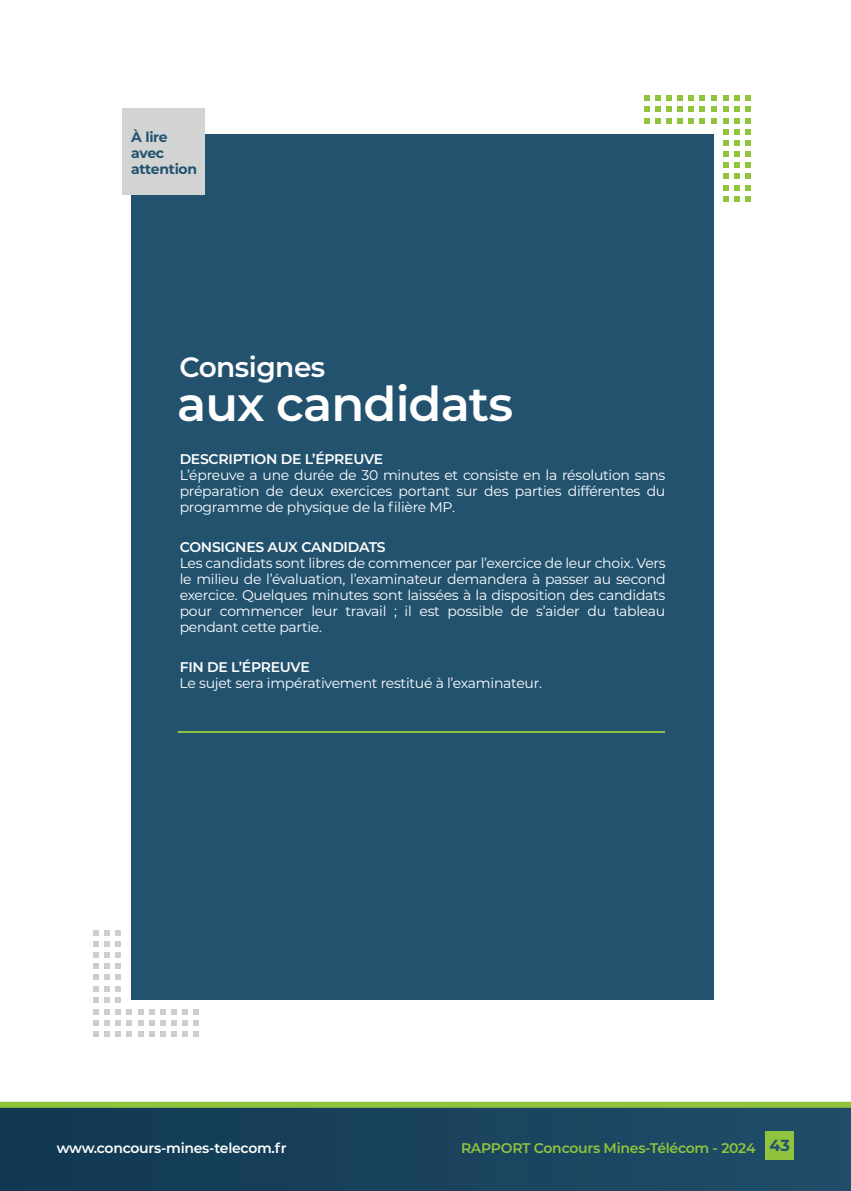
<style>
.page{position:relative;width:851px;height:1191px;background:#fff}
.page>*{position:absolute;margin:0;border:0;box-sizing:border-box;transform-origin:0 0}
.t1{font:600 48px "Montserrat";letter-spacing:-.02em;color:#fff}
.t2{font:600 28px "Montserrat";letter-spacing:-.02em;color:#fff}
.t3{font:14px/16px "Montserrat";letter-spacing:-.02em;color:#fff;text-align:justify}
.t4{font:600 14px "Montserrat";letter-spacing:-.02em;color:#fff}
.t5{font:600 14px "Montserrat";letter-spacing:-.02em;color:#90c43d}
.t6{font:700 14px/16px "Montserrat";letter-spacing:-.02em;color:#23526f}
.s1{font-weight:700;font-size:16px;color:#23526f}
</style>
<div class="page">
<div style="left:131px;top:134px;width:582px;height:866px;background:#23526f"></div>
<div style="left:0;top:1104px;width:850px;height:87px;background:#1a425c"></div>
<div style="left:0;top:1101px;width:850px;height:6px;background:#90c43d"></div>
<div style="left:765px;top:1131px;width:29px;height:29px;background:#90c43d"></div>
<svg style="left:93px;top:1009px;width:28px;height:5px"></svg>
<svg style="left:127px;top:1009px;width:5px;height:5px"></svg>
<svg style="left:138px;top:1009px;width:5px;height:5px"></svg>
<svg style="left:149px;top:1009px;width:5px;height:5px"></svg>
<svg style="left:160px;top:1009px;width:28px;height:5px"></svg>
<svg style="left:194px;top:1009px;width:5px;height:5px"></svg>
<svg style="left:93px;top:1020px;width:28px;height:5px"></svg>
<svg style="left:127px;top:1020px;width:5px;height:5px"></svg>
<svg style="left:138px;top:1020px;width:5px;height:5px"></svg>
<svg style="left:149px;top:1020px;width:5px;height:5px"></svg>
<svg style="left:160px;top:1020px;width:28px;height:5px"></svg>
<svg style="left:194px;top:1020px;width:5px;height:5px"></svg>
<svg style="left:93px;top:1031px;width:28px;height:5px"></svg>
<svg style="left:127px;top:1031px;width:5px;height:5px"></svg>
<svg style="left:138px;top:1031px;width:5px;height:5px"></svg>
<svg style="left:149px;top:1031px;width:5px;height:5px"></svg>
<svg style="left:160px;top:1031px;width:28px;height:5px"></svg>
<svg style="left:194px;top:1031px;width:5px;height:5px"></svg>
<svg style="left:93px;top:997px;width:28px;height:5px"></svg>
<svg style="left:93px;top:963px;width:28px;height:28px"></svg>
<svg style="left:93px;top:952px;width:28px;height:5px"></svg>
<svg style="left:93px;top:941px;width:28px;height:5px"></svg>
<svg style="left:93px;top:930px;width:28px;height:5px"></svg>
<svg style="left:723px;top:95px;width:5px;height:6px"></svg>
<svg style="left:723px;top:107px;width:5px;height:5px"></svg>
<svg style="left:723px;top:118px;width:5px;height:5px"></svg>
<svg style="left:723px;top:129px;width:5px;height:5px"></svg>
<svg style="left:723px;top:140px;width:5px;height:28px"></svg>
<svg style="left:723px;top:174px;width:5px;height:5px"></svg>
<svg style="left:723px;top:185px;width:5px;height:5px"></svg>
<svg style="left:723px;top:196px;width:5px;height:5px"></svg>
<svg style="left:734px;top:95px;width:5px;height:6px"></svg>
<svg style="left:734px;top:107px;width:5px;height:5px"></svg>
<svg style="left:734px;top:118px;width:5px;height:5px"></svg>
<svg style="left:734px;top:129px;width:5px;height:5px"></svg>
<svg style="left:734px;top:140px;width:5px;height:28px"></svg>
<svg style="left:734px;top:174px;width:5px;height:5px"></svg>
<svg style="left:734px;top:185px;width:5px;height:5px"></svg>
<svg style="left:734px;top:196px;width:5px;height:5px"></svg>
<svg style="left:745px;top:95px;width:5px;height:6px"></svg>
<svg style="left:745px;top:107px;width:5px;height:5px"></svg>
<svg style="left:745px;top:118px;width:5px;height:5px"></svg>
<svg style="left:745px;top:129px;width:5px;height:5px"></svg>
<svg style="left:745px;top:140px;width:5px;height:28px"></svg>
<svg style="left:745px;top:174px;width:5px;height:5px"></svg>
<svg style="left:745px;top:185px;width:5px;height:5px"></svg>
<svg style="left:745px;top:196px;width:5px;height:5px"></svg>
<svg style="left:699px;top:96px;width:17px;height:5px"></svg>
<svg style="left:688px;top:96px;width:5px;height:5px"></svg>
<svg style="left:677px;top:96px;width:5px;height:5px"></svg>
<svg style="left:666px;top:96px;width:5px;height:5px"></svg>
<svg style="left:655px;top:96px;width:5px;height:5px"></svg>
<svg style="left:644px;top:96px;width:5px;height:5px"></svg>
<svg style="left:699px;top:107px;width:17px;height:5px"></svg>
<svg style="left:688px;top:107px;width:5px;height:5px"></svg>
<svg style="left:677px;top:107px;width:5px;height:5px"></svg>
<svg style="left:666px;top:107px;width:5px;height:5px"></svg>
<svg style="left:655px;top:107px;width:5px;height:5px"></svg>
<svg style="left:644px;top:107px;width:5px;height:5px"></svg>
<svg style="left:699px;top:118px;width:17px;height:5px"></svg>
<svg style="left:688px;top:118px;width:5px;height:5px"></svg>
<svg style="left:677px;top:118px;width:5px;height:5px"></svg>
<svg style="left:666px;top:118px;width:5px;height:5px"></svg>
<svg style="left:655px;top:118px;width:5px;height:5px"></svg>
<svg style="left:644px;top:118px;width:5px;height:5px"></svg>
<div style="left:122px;top:108px;width:83px;height:86px;background:#d2d4d3"></div>
<hr style="left:178px;top:731px;width:487px;height:2px;background:#8fc43e">
<p class="t6" style="left:131px;top:128px;width:67px">À lire avec attention</p>
<h2 class="t2" style="left:179px;top:347px;width:147px">Consignes</h2>
<h1 class="t1" style="left:177px;top:369px;width:337px">aux candidats</h1>
<p class="t4" style="left:180px;top:449px;width:205px">DESCRIPTION DE L’ÉPREUVE</p>
<p class="t3" style="left:180px;top:466px;width:487px">L’épreuve a une durée de 30 minutes et consiste en la résolution sans préparation de deux exercices portant sur des parties différentes du programme de physique de la filière MP.</p>
<p class="t4" style="left:180px;top:537px;width:207px">CONSIGNES AUX CANDIDATS</p>
<p class="t3" style="left:180px;top:554px;width:487px">Les candidats sont libres de commencer par l’exercice de leur choix. Vers le milieu de l’évaluation, l’examinateur demandera à passer au second exercice. Quelques minutes sont laissées à la disposition des candidats pour commencer leur travail ; il est possible de s’aider du tableau pendant cette partie.</p>
<p class="t4" style="left:180px;top:657px;width:131px">FIN DE L’ÉPREUVE</p>
<p class="t3" style="left:180px;top:674px;width:364px">Le sujet sera impérativement restitué à l’examinateur.</p>
<p class="t4" style="left:57px;top:1137px;width:231px">www.concours-mines-telecom.fr</p>
<p class="t5" style="left:461px;top:1137px;width:330px">RAPPORT Concours Mines-Télécom - 2024 <span class="s1">43</span></p>
</div>
